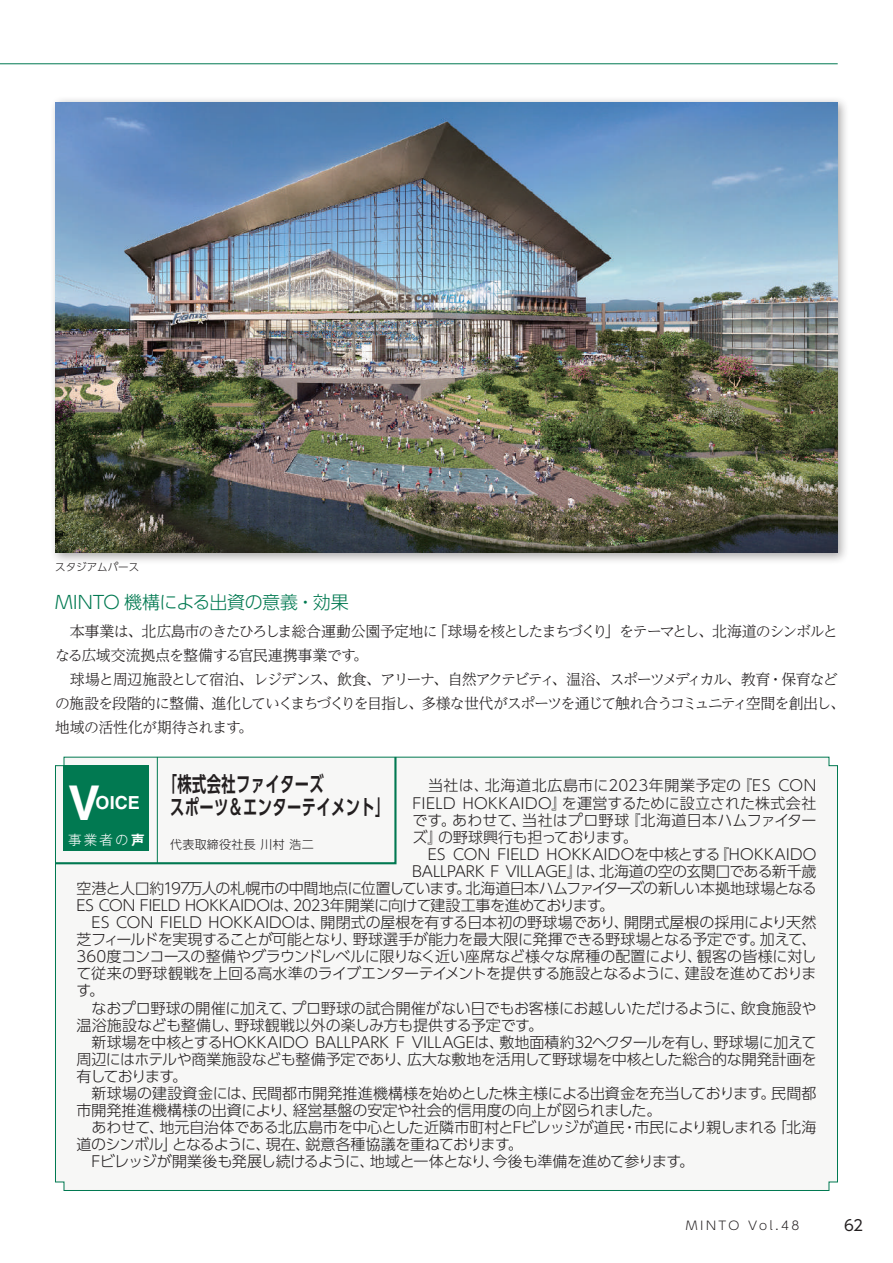
<style>
.page{position:relative;width:893px;height:1263px;background:#fff}
.page>*{position:absolute;margin:0;border:0;box-sizing:border-box;transform-origin:0 0}
.t1{font:700 48px "Helvetica";color:#fff}
.t2{font:700 21px/22.5px "UD Shin Go Pro De";letter-spacing:.025em;color:#231f20;scale:.68 1}
.t3{font:300 18px "UD Shin Go Pro";letter-spacing:-.02em;color:#017951}
.t4{font:700 18px "Helvetica";color:#fff}
.t5{font:300 15px "UD Shin Go Pro";letter-spacing:-.015em;color:#231f20}
.t6{font:300 15px/24px "UD Reimin Pro";letter-spacing:-.075em;color:#231f20}
.t7{font:300 15px "UD Shin Go Pro";letter-spacing:-.055em;color:#231f20}
.t8{font:300 15px "UD Shin Go Pro";letter-spacing:.005em;color:#231f20}
.t9{font:300 15px "UD Shin Go Pro";letter-spacing:-.035em;color:#231f20}
.t10{font:300 15px "UD Shin Go Pro";letter-spacing:.02em;color:#231f20}
.t11{font:300 15px "UD Shin Go Pro";letter-spacing:.03em;color:#231f20}
.t12{font:300 15px "UD Shin Go Pro";letter-spacing:.01em;color:#231f20}
.t13{font:300 15px "UD Shin Go Pro";letter-spacing:-.04em;color:#231f20}
.t14{font:300 15px "UD Shin Go Pro";letter-spacing:-.075em;color:#231f20}
.t15{font:15px "UD Shin Go Pro";color:#231f20}
.t16{font:300 13.5px "Gothic MB101 Pro";color:#fff}
.t17{font:300 12px "UD Shin Go Pro";letter-spacing:.025em;color:#231f20}
.t18{font:300 12px "UD Shin Go Pro";letter-spacing:.21em;color:#231f20}
.t19{font:300 10.5px "UD Shin Go Pro";color:#231f20}
.s1{font-family:"Gothic MB101 Pro De";font-weight:700}
</style>
<div class="page">
<div style="left:55px;top:757px;width:783px;height:434px;background:#f7f7f6"></div>
<div style="left:49px;top:96px;width:801px;height:469px;background:#231f20;opacity:.4"></div>
<img style="left:55px;top:102px;width:783px;height:451px">
<svg style="left:55px;top:756px;width:343px;height:109px"></svg>
<div style="left:64px;top:765px;width:85px;height:85px;background:#017951"></div>
<hr style="left:0;top:64px;width:838px;height:1px;background:#017951">
<p class="t19" style="left:55px;top:558px;width:86px">スタジアムパース</p>
<p class="t3" style="left:55px;top:588px;width:295px">MINTO 機構による出資の意義・効果</p>
<p class="t6" style="left:55px;top:619px;width:791px">　本事業は、北広島市のきたひろしま総合運動公園予定地に「球場を核としたまちづくり」をテーマとし、北海道のシンボルとなる広域交流拠点を整備する官民連携事業です。<br>　球場と周辺施設として宿泊、レジデンス、飲食、アリーナ、自然アクテビティ、温浴、スポーツメディカル、教育・保育などの施設を段階的に整備、進化していくまちづくりを目指し、多様な世代がスポーツを通じて触れ合うコミュニティ空間を創出し、地域の活性化が期待されます。</p>
<h2 class="t2" style="left:170px;top:773px;width:324px;text-indent:-7px">「株式会社ファイターズ<br>スポーツ＆エンターテイメント」</h2>
<p class="t11" style="left:412px;top:773px;width:405px">　当社は、北海道北広島市に2023年開業予定の『ES CON</p>
<p class="t10" style="left:412px;top:791px;width:405px">FIELD HOKKAIDO』を運営するために設立された株式会社</p>
<p class="t12" style="left:412px;top:808px;width:405px">です。あわせて、当社はプロ野球『北海道日本ハムファイター</p>
<p class="t13" style="left:412px;top:825px;width:227px">ズ』の野球興行も担っております。</p>
<p class="t8" style="left:412px;top:842px;width:406px">　ES CON FIELD HOKKAIDOを中核とする『HOKKAIDO</p>
<p class="t5" style="left:412px;top:859px;width:406px">BALLPARK F VILLAGE』は、北海道の空の玄関口である新千歳</p>
<p class="t7" style="left:76px;top:876px;width:742px">空港と人口約197万人の札幌市の中間地点に位置しています。北海道日本ハムファイターズの新しい本拠地球場となる</p>
<p class="t5" style="left:76px;top:893px;width:539px">ES CON FIELD HOKKAIDOは、2023年開業に向けて建設工事を進めております。</p>
<p class="t5" style="left:77px;top:910px;width:741px">　ES CON FIELD HOKKAIDOは、開閉式の屋根を有する日本初の野球場であり、開閉式屋根の採用により天然</p>
<p class="t5" style="left:77px;top:927px;width:741px">芝フィールドを実現することが可能となり、野球選手が能力を最大限に発揮できる野球場となる予定です。加えて、</p>
<p class="t5" style="left:77px;top:944px;width:741px">360度コンコースの整備やグラウンドレベルに限りなく近い座席など様々な席種の配置により、観客の皆様に対し</p>
<p class="t5" style="left:77px;top:961px;width:741px">て従来の野球観戦を上回る高水準のライブエンターテイメントを提供する施設となるように、建設を進めておりま</p>
<p class="t5" style="left:77px;top:978px;width:29px">す。</p>
<p class="t5" style="left:77px;top:996px;width:741px">　なおプロ野球の開催に加えて、プロ野球の試合開催がない日でもお客様にお越しいただけるように、飲食施設や</p>
<p class="t5" style="left:77px;top:1013px;width:468px">温浴施設なども整備し、野球観戦以外の楽しみ方も提供する予定です。</p>
<p class="t5" style="left:77px;top:1030px;width:741px">　新球場を中核とするHOKKAIDO BALLPARK F VILLAGEは、敷地面積約32ヘクタールを有し、野球場に加えて</p>
<p class="t5" style="left:77px;top:1047px;width:741px">周辺にはホテルや商業施設なども整備予定であり、広大な敷地を活用して野球場を中核とした総合的な開発計画を</p>
<p class="t14" style="left:77px;top:1064px;width:112px">有しております。</p>
<p class="t5" style="left:77px;top:1081px;width:741px">　新球場の建設資金には、民間都市開発推進機構様を始めとした株主様による出資金を充当しております。民間都</p>
<p class="t5" style="left:77px;top:1098px;width:586px">市開発推進機構様の出資により、経営基盤の安定や社会的信用度の向上が図られました。</p>
<p class="t5" style="left:77px;top:1115px;width:741px">　あわせて、地元自治体である北広島市を中心とした近隣市町村とFビレッジが道民・市民により親しまれる「北海</p>
<p class="t9" style="left:77px;top:1132px;width:448px">道のシンボル」となるように、現在、鋭意各種協議を重ねております。</p>
<p class="t5" style="left:77px;top:1149px;width:619px">　Fビレッジが開業後も発展し続けるように、地域と一体となり、今後も準備を進めて参ります。</p>
<h1 class="t1" style="left:68px;top:774px;width:34px">V</h1>
<p class="t4" style="left:96px;top:792px;width:46px">OICE</p>
<p class="t16" style="left:68px;top:828px;width:78px">事業者の<span class="s1">声</span></p>
<p class="t17" style="left:170px;top:835px;width:145px">代表取締役社長 川村 浩二</p>
<p class="t18" style="left:686px;top:1216px;width:115px">MINTO Vol.48</p>
<p class="t15" style="left:844px;top:1213px;width:21px">62</p>
</div>
